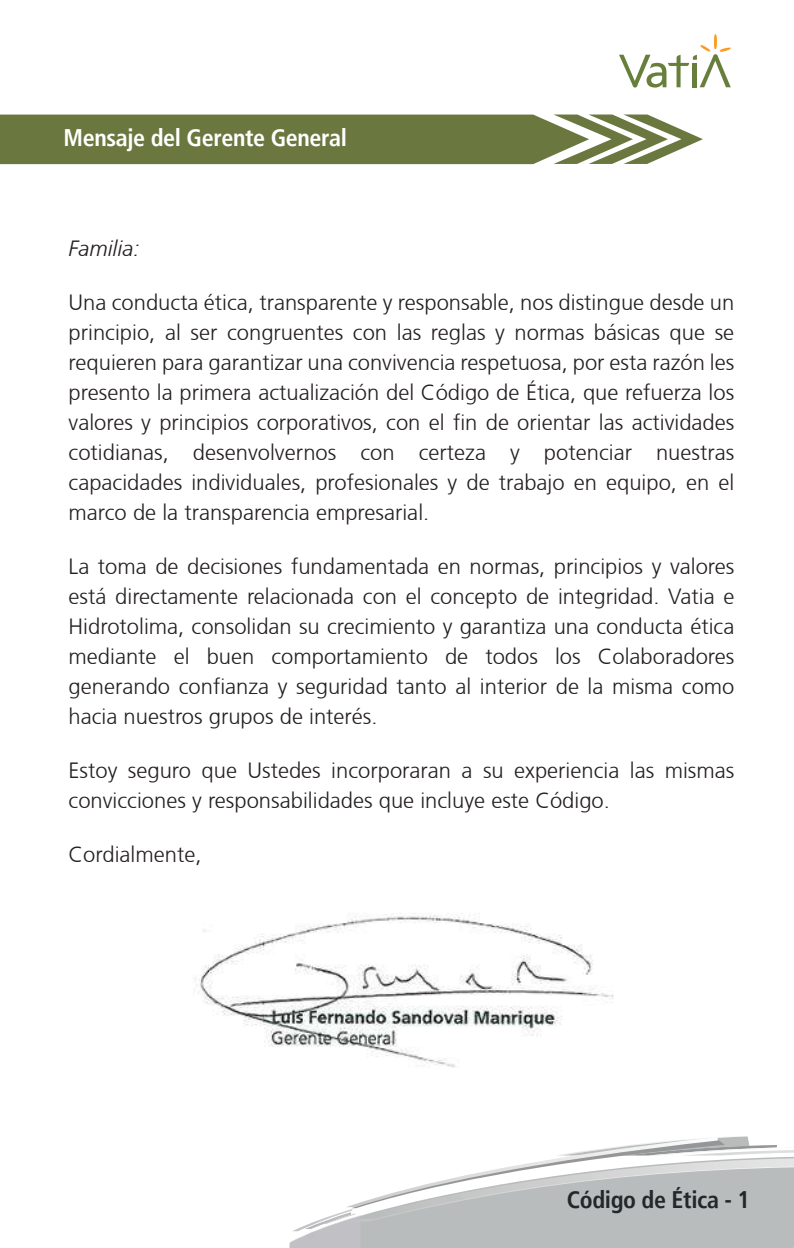
<style>
.page{position:relative;width:794px;height:1248px;background:#fff}
.page>*{position:absolute;margin:0;border:0;box-sizing:border-box;transform-origin:0 0}
.t1{font:700 condensed 24px "Frutiger LT";letter-spacing:-.015em;color:#fff}
.t2{font:700 condensed 24px "Frutiger LT";letter-spacing:-.015em;color:#212829}
.t3{font:300 22px/30px "Frutiger CE";color:#241f1f;text-align:justify}
.t4{font:italic 300 22px "Frutiger CE";color:#241f1f}
</style>
<div class="page">
<svg style="left:0;top:114px;width:703px;height:50px;background:#7b8655"></svg>
<img style="left:195px;top:913px;width:419px;height:155px">
<svg style="left:619px;top:34px;width:112px;height:54px"></svg>
<img style="left:334px;top:1213px;width:12px;height:2px">
<img style="left:289px;top:1215px;width:71px;height:32px">
<svg style="left:346px;top:1136px;width:448px;height:85px"></svg>
<p class="t1" style="left:64px;top:123px;width:285px">Mensaje del Gerente General</p>
<p class="t4" style="left:69px;top:235px;width:72px">Familia:</p>
<p class="t3" style="left:69px;top:287px;width:667px">Una conducta ética, transparente y responsable, nos distingue desde un principio, al ser congruentes con las reglas y normas básicas que se requieren para garantizar una convivencia respetuosa, por esta razón les presento la primera actualización del Código de Ética, que refuerza los valores y principios corporativos, con el fin de orientar las actividades cotidianas, desenvolvernos con certeza y potenciar nuestras capacidades individuales, profesionales y de trabajo en equipo, en el marco de la transparencia empresarial.</p>
<p class="t3" style="left:69px;top:551px;width:667px">La toma de decisiones fundamentada en normas, principios y valores está directamente relacionada con el concepto de integridad. Vatia e Hidrotolima, consolidan su crecimiento y garantiza una conducta ética mediante el buen comportamiento de todos los Colaboradores generando confianza y seguridad tanto al interior de la misma como hacia nuestros grupos de interés.</p>
<p class="t3" style="left:69px;top:755px;width:667px">Estoy seguro que Ustedes incorporaran a su experiencia las mismas convicciones y responsabilidades que incluye este Código.</p>
<p class="t3" style="left:69px;top:839px;width:134px">Cordialmente,</p>
<p class="t2" style="left:567px;top:1184px;width:185px">Código de Ética - 1</p>
</div>
